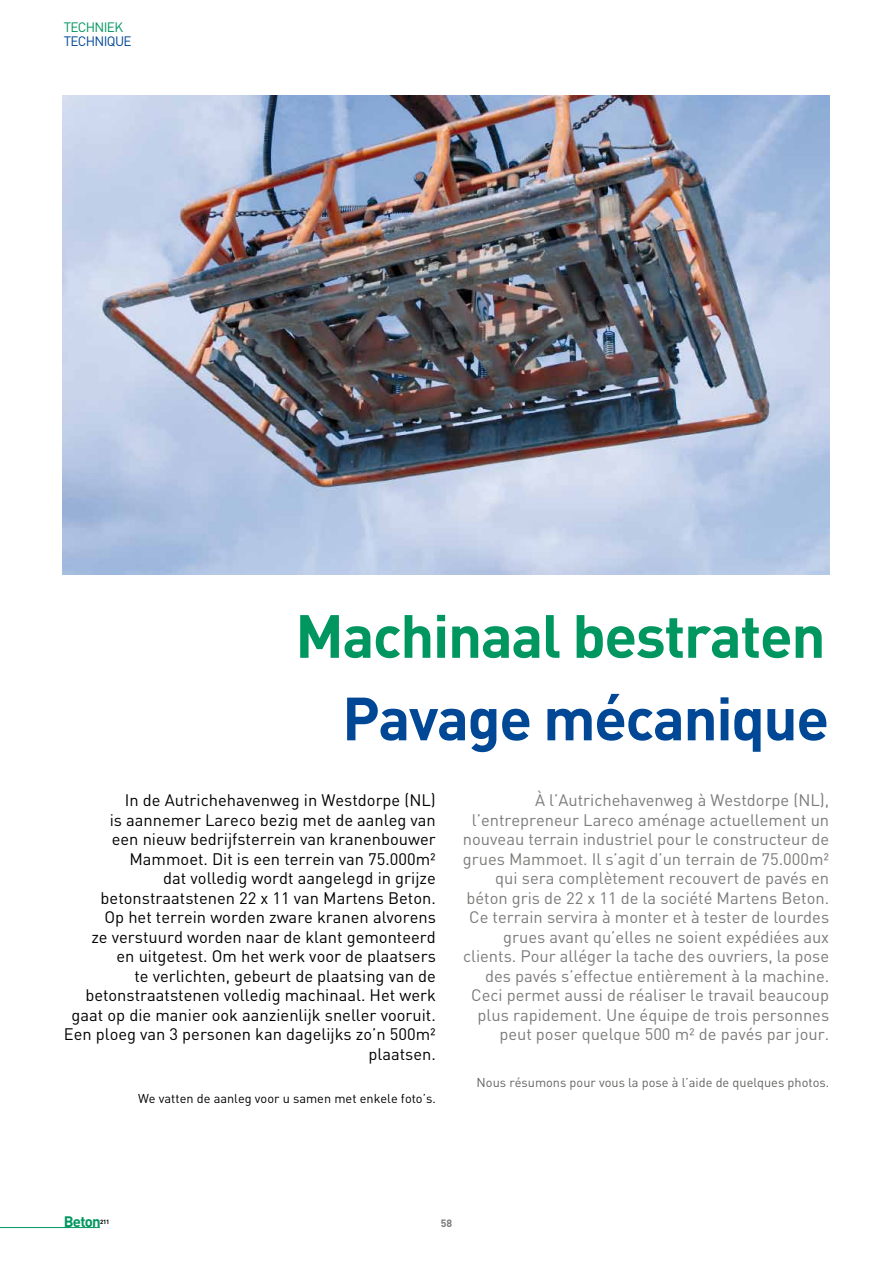
<style>
.page{position:relative;width:893px;height:1263px;background:#fff}
.page>*{position:absolute;margin:0;border:0;box-sizing:border-box;transform-origin:0 0}
.t1{font:700 60px "DIN";letter-spacing:-.025em;color:#009660}
.t2{font:700 60px "DIN";letter-spacing:-.025em;color:#004896}
.t3{font:16.5px/19.5px "DIN";color:#7b7b7a;text-align:right}
.t4{font:16.5px/19.5px "DIN";color:#000;text-align:right}
.t5{font:700 15px "DIN";letter-spacing:-.05em;color:#009660}
.t6{font:13.5px "DIN";letter-spacing:-.05em;color:#004896}
.t7{font:13.5px "DIN";letter-spacing:-.05em;color:#009660}
.t8{font:12.75px "DIN";color:#636362}
.t9{font:12.75px "DIN";color:#000}
.t10{font:700 10.5px "DIN";color:#7b7b7a}
.t11{font:700 6.15px "DIN";color:#000}
</style>
<div class="page">
<hr style="left:0;top:1227px;width:100px;height:1px;background:#009660">
<img style="left:63px;top:95px;width:766px;height:479px">
<p class="t7" style="left:64px;top:19px;width:61px">TECHNIEK</p>
<p class="t6" style="left:64px;top:32px;width:69px">TECHNIQUE</p>
<h1 class="t1" style="left:295px;top:597px;width:532px">Machinaal bestraten</h1>
<h1 class="t2" style="left:342px;top:679px;width:489px">Pavage mécanique</h1>
<p class="t4" style="left:64px;top:790px;width:374px">In de Autrichehavenweg in Westdorpe (NL)<br>is aannemer Lareco bezig met de aanleg van<br>een nieuw bedrijfsterrein van kranenbouwer Mammoet. Dit is een terrein van 75.000m²<br>dat volledig wordt aangelegd in grijze betonstraatstenen 22 x 11 van Martens Beton.<br>Op het terrein worden zware kranen alvorens<br>ze verstuurd worden naar de klant gemonteerd<br>en uitgetest. Om het werk voor de plaatsers<br>te verlichten, gebeurt de plaatsing van de betonstraatstenen volledig machinaal. Het werk gaat op die manier ook aanzienlijk sneller vooruit.<br>Een ploeg van 3 personen kan dagelijks zo’n 500m² plaatsen.</p>
<p class="t9" style="left:138px;top:1091px;width:299px">We vatten de aanleg voor u samen met enkele foto’s.</p>
<p class="t3" style="left:463px;top:790px;width:368px">À l’Autrichehavenweg à Westdorpe (NL), l’entrepreneur Lareco aménage actuellement un nouveau terrain industriel pour le constructeur de grues Mammoet. Il s’agit d’un terrain de 75.000m² qui sera complètement recouvert de pavés en béton gris de 22 x 11 de la société Martens Beton.<br>Ce terrain servira à monter et à tester de lourdes grues avant qu’elles ne soient expédiées aux clients. Pour alléger la tache des ouvriers, la pose des pavés s’effectue entièrement à la machine.<br>Ceci permet aussi de réaliser le travail beaucoup plus rapidement. Une équipe de trois personnes peut poser quelque 500 m² de pavés par jour.</p>
<p class="t8" style="left:477px;top:1074px;width:354px">Nous résumons pour vous la pose à l’aide de quelques photos.</p>
<p class="t5" style="left:64px;top:1212px;width:39px">Beton</p>
<p class="t11" style="left:100px;top:1218px;width:11px">211</p>
<p class="t10" style="left:441px;top:1216px;width:13px">58</p>
</div>
